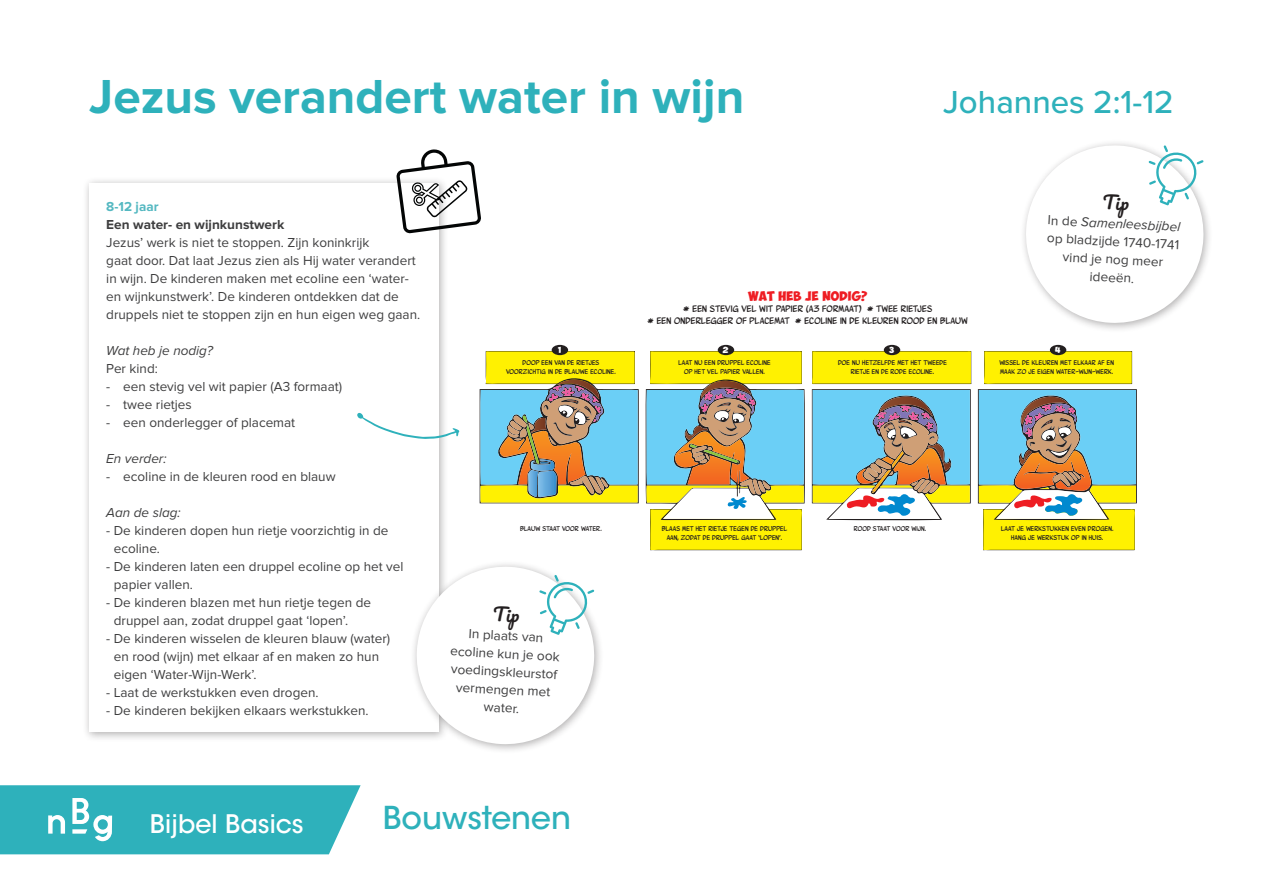
<style>
.page{position:relative;width:1263px;height:893px;background:#fff}
.page>*{position:absolute;margin:0;border:0;box-sizing:border-box;transform-origin:0 0}
.t1{font:700 49.5px "Proxima Nova";color:#2eb1bb}
.t2{font:500 33px "Proxima Nova";color:#2eb1bb}
.t3{font:500 31.35px "ITC Avant Garde Std";color:#2eb1bb}
.t4{font:500 25.35px "ITC Avant Garde Std";color:#fff}
.t5{font:13.5px/18px "Proxima Nova";color:#3e3e3f}
.t6{font:italic 13.5px "Proxima Nova";color:#3e3e3f}
.t7{font:700 13.5px "Proxima Nova";color:#3e3e3f}
.t8{font:700 13.5px "Proxima Nova";color:#54b8c1}
.t9{font:9.6px/11.4px "Wurmics Bravo";letter-spacing:.01em;color:#231f20;text-align:center;scale:1.1 1}
.t10{font:9.6px "Obelix Pro";letter-spacing:.01em;color:#ee1d23;scale:1.1 1}
.t11{font:7.05px/8.4px "Wurmics Bravo";letter-spacing:.01em;color:#231f20;text-align:center;scale:1.1 1}
.t12{font:6.15px "Obelix Pro";color:#fff;scale:1.1 1}
.s1{font-style:italic}
</style>
<div class="page">
<svg style="left:0;top:785px;width:361px;height:69px"></svg>
<div style="left:82px;top:176px;width:366px;height:565px;background:#231f20;opacity:.35"></div>
<div style="left:89px;top:183px;width:349px;height:549px;background:#fff"></div>
<svg style="left:396px;top:149px;width:85px;height:84px"></svg>
<div style="left:552px;top:345px;width:16px;height:10px;background:#231f20;border-radius:50%"></div>
<div style="left:718px;top:345px;width:16px;height:10px;background:#231f20;border-radius:50%"></div>
<div style="left:884px;top:345px;width:16px;height:10px;background:#231f20;border-radius:50%"></div>
<div style="left:1050px;top:345px;width:16px;height:10px;background:#231f20;border-radius:50%"></div>
<svg style="left:978px;top:351px;width:159px;height:200px"></svg>
<svg style="left:812px;top:351px;width:159px;height:169px"></svg>
<svg style="left:645px;top:351px;width:160px;height:200px"></svg>
<svg style="left:480px;top:351px;width:159px;height:152px"></svg>
<svg style="left:357px;top:413px;width:102px;height:26px"></svg>
<div style="left:1019px;top:139px;width:194px;height:194px;background:#231f20;opacity:.35"></div>
<div style="left:410px;top:560px;width:194px;height:194px;background:#231f20;opacity:.35"></div>
<svg style="left:1023px;top:143px;width:183px;height:182px"></svg>
<svg style="left:414px;top:564px;width:183px;height:183px"></svg>
<h1 class="t1" style="left:89px;top:68px;width:656px">Jezus verandert water in wijn</h1>
<h2 class="t2" style="left:943px;top:77px;width:232px">Johannes 2:1-12</h2>
<p class="t8" style="left:106px;top:198px;width:54px">8-12 jaar</p>
<p class="t7" style="left:106px;top:216px;width:180px">Een water- en wijnkunstwerk</p>
<p class="t5" style="left:106px;top:233px;width:315px">Jezus’ werk is niet te stoppen. Zijn koninkrijk<br>gaat door. Dat laat Jezus zien als Hij water verandert in wijn. De kinderen maken met ecoline een ‘water&shy;en wijnkunstwerk’. De kinderen ontdekken dat de druppels niet te stoppen zijn en hun eigen weg gaan.</p>
<p class="t6" style="left:106px;top:340px;width:108px">Wat heb je nodig?</p>
<p class="t5" style="left:106px;top:359px;width:53px">Per kind:</p>
<p class="t5" style="left:106px;top:377px;width:237px">- een stevig vel wit papier (A3 formaat)</p>
<p class="t5" style="left:106px;top:395px;width:87px">- twee rietjes</p>
<p class="t5" style="left:106px;top:413px;width:190px">- een onderlegger of placemat</p>
<p class="t6" style="left:106px;top:448px;width:62px">En verder:</p>
<p class="t5" style="left:106px;top:467px;width:231px">- ecoline in de kleuren rood en blauw</p>
<p class="t6" style="left:106px;top:502px;width:76px">Aan de slag:</p>
<p class="t5" style="left:114px;top:521px;width:276px;text-indent:-8px">- De kinderen dopen hun rietje voorzichtig in de ecoline.</p>
<p class="t5" style="left:114px;top:557px;width:291px;text-indent:-8px">- De kinderen laten een druppel ecoline op het vel papier vallen.</p>
<p class="t5" style="left:114px;top:593px;width:259px;text-indent:-8px">- De kinderen blazen met hun rietje tegen de druppel aan, zodat druppel gaat ‘lopen’.</p>
<p class="t5" style="left:114px;top:629px;width:278px;text-indent:-8px">- De kinderen wisselen de kleuren blauw (water) en rood (wijn) met elkaar af en maken zo hun eigen ‘Water-Wijn-Werk’.</p>
<p class="t5" style="left:106px;top:683px;width:214px">- Laat de werkstukken even drogen.</p>
<p class="t5" style="left:106px;top:701px;width:264px">- De kinderen bekijken elkaars werkstukken.</p>
<p class="t12" style="left:558px;top:347px;width:5px">1</p>
<p class="t11" style="left:506px;top:359px;width:101px">DOOP EEN VAN DE RIETJES<br>VOORZICHTIG IN DE BLAUWE ECOLINE.</p>
<p class="t5" style="left:1048px;top:211px;width:134px;text-align:center;rotate:3deg">In de <span class="s1">Samenleesbijbel </span>op bladzijde 1740-1741 vind je nog meer ideeën.</p>
<p class="t10" style="left:748px;top:292px;width:110px">WAT HEB JE NODIG?</p>
<p class="t9" style="left:648px;top:303px;width:293px">* EEN STEVIG VEL WIT PAPIER (A3 FORMAAT) * TWEE RIETJES<br>* EEN ONDERLEGGER OF PLACEMAT * ECOLINE IN DE KLEUREN ROOD EN BLAUW</p>
<p class="t12" style="left:723px;top:347px;width:7px">2</p>
<p class="t12" style="left:889px;top:347px;width:6px">3</p>
<p class="t12" style="left:1055px;top:347px;width:6px">4</p>
<p class="t11" style="left:678px;top:359px;width:85px">LAAT NU EEN DRUPPEL ECOLINE<br>OP HET VEL PAPIER VALLEN.</p>
<p class="t11" style="left:838px;top:359px;width:100px">DOE NU HETZELFDE MET HET TWEEDE<br>RIETJE EN DE RODE ECOLINE.</p>
<p class="t11" style="left:999px;top:359px;width:106px;text-align:left">WISSEL DE KLEUREN MET ELKAAR AF EN<br>MAAK ZO JE EIGEN WATER-WIJN-WERK.</p>
<p class="t11" style="left:520px;top:524px;width:76px">BLAUW STAAT VOOR WATER.</p>
<p class="t11" style="left:854px;top:524px;width:67px">ROOD STAAT VOOR WIJN.</p>
<p class="t11" style="left:662px;top:525px;width:116px">BLAAS MET HET RIETJE TEGEN DE DRUPPEL<br>AAN, ZODAT DE DRUPPEL GAAT ‘LOPEN’.</p>
<p class="t11" style="left:1001px;top:525px;width:104px">LAAT JE WERKSTUKKEN EVEN DROGEN.<br>HANG JE WERKSTUK OP IN HUIS.</p>
<p class="t5" style="left:452px;top:624px;width:111px;text-align:center;rotate:3deg">In plaats van ecoline kun je ook voedingskleurstof vermengen met water.</p>
<h3 class="t4" style="left:150px;top:808px;width:155px">Bijbel Basics</h3>
<h3 class="t3" style="left:383px;top:798px;width:190px">Bouwstenen</h3>
</div>
